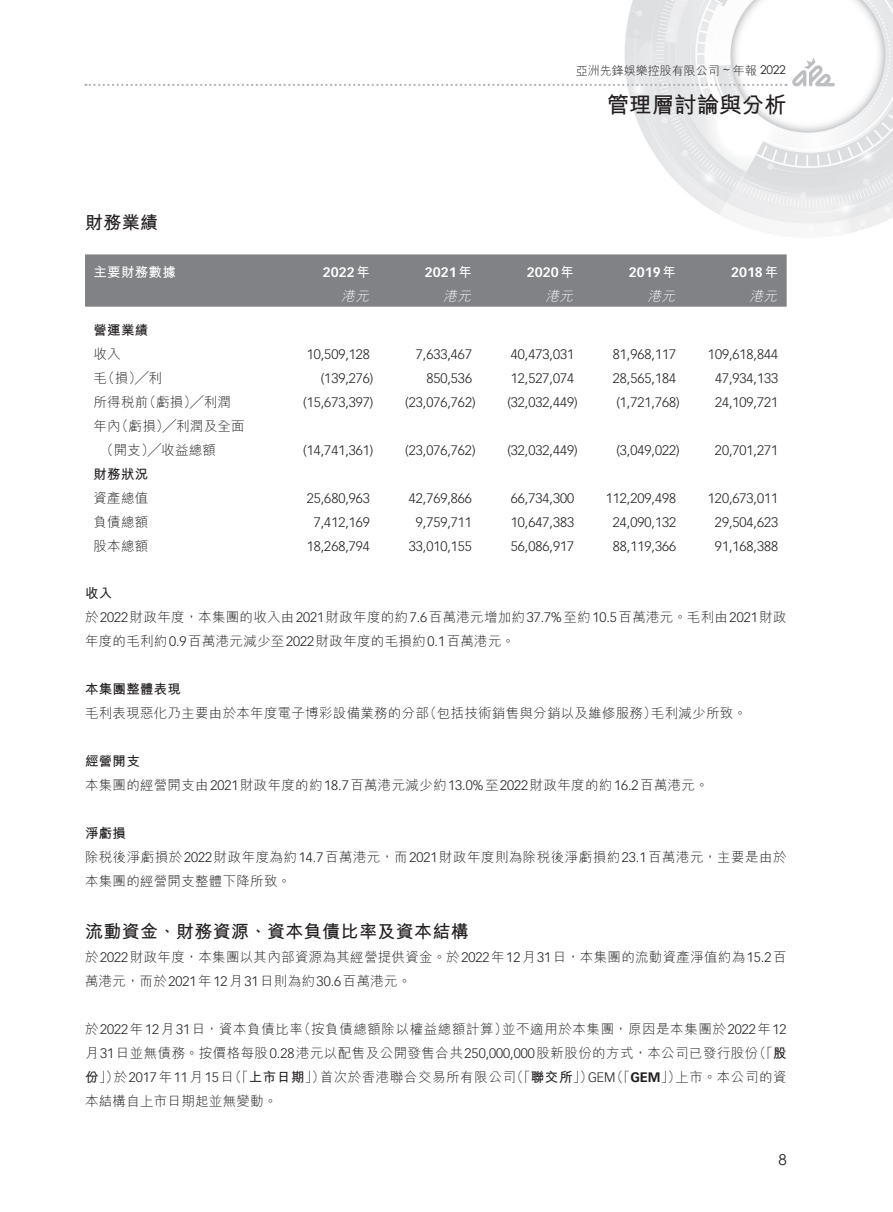
<style>
.page{position:relative;width:893px;height:1212px;background:#fff}
.page>*{position:absolute;margin:0;border:0;box-sizing:border-box;transform-origin:0 0}
.t1{font:700 22.5px "M Hei HK";color:#231f20}
.t2{font:700 18px "M Hei HK";letter-spacing:.02em;color:#231f20}
.t3{font:15px "Century Gothic";color:#231f20}
.t4{font:300 13.5px/24px "M Hei HK";letter-spacing:.02em;color:#231f20}
.t5{font:300 13.5px "Vectora LT Std";color:#231f20}
.t6{font:700 13.5px "Vectora LT Std";color:#fff}
.t7{font:700 13.5px "M Hei HK";letter-spacing:.02em;color:#231f20}
.t8{font:italic 300 13.5px "M Hei HK";color:#fff}
.t9{font:700 13.5px "M Hei HK";letter-spacing:.02em;color:#fff}
.t10{font:300 12px "M Hei HK";color:#231f20}
.s1{font-family:"Century Gothic";font-weight:400}
.s2{font-family:"M Hei HK"}
.s3{font-weight:700}
.s4{font-family:"Vectora LT Std"}
.s5{font-family:"Vectora LT Std";font-weight:700}
</style>
<div class="page">
<img style="left:84px;top:0;width:809px;height:234px">
<svg style="left:85px;top:58px;width:750px;height:29px"></svg>
<div style="left:85px;top:254px;width:702px;height:53px;background:#808285"></div>
<p class="t10" style="left:576px;top:64px;width:212px">亞洲先鋒娛樂控股有限公司 <span class="s1">~</span> 年報 <span class="s1">2022</span></p>
<h1 class="t1" style="left:607px;top:88px;width:181px">管理層討論與分析</h1>
<h2 class="t2" style="left:85px;top:209px;width:75px">財務業績</h2>
<p class="t9" style="left:94px;top:262px;width:84px">主要財務數據</p>
<p class="t6" style="left:323px;top:264px;width:49px">2022<span class="s2">年</span></p>
<p class="t6" style="left:425px;top:264px;width:49px">2021<span class="s2">年</span></p>
<p class="t6" style="left:527px;top:264px;width:49px">2020<span class="s2">年</span></p>
<p class="t6" style="left:629px;top:264px;width:49px">2019<span class="s2">年</span></p>
<p class="t6" style="left:731px;top:264px;width:49px">2018<span class="s2">年</span></p>
<p class="t8" style="left:342px;top:289px;width:32px">港元</p>
<p class="t8" style="left:444px;top:289px;width:32px">港元</p>
<p class="t8" style="left:546px;top:289px;width:32px">港元</p>
<p class="t8" style="left:648px;top:289px;width:32px">港元</p>
<p class="t8" style="left:750px;top:289px;width:32px">港元</p>
<p class="t7" style="left:94px;top:321px;width:56px">營運業績</p>
<p class="t4" style="left:94px;top:342px;width:29px">收入</p>
<p class="t5" style="left:307px;top:347px;width:65px">10,509,128</p>
<p class="t5" style="left:416px;top:347px;width:58px">7,633,467</p>
<p class="t5" style="left:511px;top:347px;width:65px">40,473,031</p>
<p class="t5" style="left:613px;top:347px;width:65px">81,968,117</p>
<p class="t5" style="left:708px;top:347px;width:72px">109,618,844</p>
<p class="t4" style="left:94px;top:366px;width:70px">毛（損）╱利</p>
<p class="t5" style="left:321px;top:371px;width:54px">(139,276)</p>
<p class="t5" style="left:426px;top:371px;width:47px">850,536</p>
<p class="t5" style="left:511px;top:371px;width:65px">12,527,074</p>
<p class="t5" style="left:613px;top:371px;width:65px">28,565,184</p>
<p class="t5" style="left:715px;top:371px;width:65px">47,934,133</p>
<p class="t4" style="left:94px;top:390px;width:139px">所得稅前（虧損）╱利潤</p>
<p class="t5" style="left:303px;top:395px;width:72px">(15,673,397)</p>
<p class="t5" style="left:405px;top:395px;width:72px">(23,076,762)</p>
<p class="t5" style="left:507px;top:395px;width:72px">(32,032,449)</p>
<p class="t5" style="left:616px;top:395px;width:65px">(1,721,768)</p>
<p class="t5" style="left:715px;top:395px;width:65px">24,109,721</p>
<p class="t4" style="left:100px;top:414px;width:146px;text-indent:-7px">年內（虧損）╱利潤及全面（開支）╱收益總額</p>
<p class="t5" style="left:303px;top:443px;width:72px">(14,741,361)</p>
<p class="t5" style="left:405px;top:443px;width:72px">(23,076,762)</p>
<p class="t5" style="left:507px;top:443px;width:72px">(32,032,449)</p>
<p class="t5" style="left:616px;top:443px;width:65px">(3,049,022)</p>
<p class="t5" style="left:715px;top:443px;width:65px">20,701,271</p>
<p class="t7" style="left:94px;top:465px;width:56px">財務狀況</p>
<p class="t4" style="left:94px;top:486px;width:56px">資產總值</p>
<p class="t5" style="left:307px;top:491px;width:65px">25,680,963</p>
<p class="t5" style="left:409px;top:491px;width:65px">42,769,866</p>
<p class="t5" style="left:511px;top:491px;width:65px">66,734,300</p>
<p class="t5" style="left:606px;top:491px;width:72px">112,209,498</p>
<p class="t5" style="left:708px;top:491px;width:72px">120,673,011</p>
<p class="t4" style="left:94px;top:510px;width:56px">負債總額</p>
<p class="t5" style="left:314px;top:515px;width:58px">7,412,169</p>
<p class="t5" style="left:416px;top:515px;width:58px">9,759,711</p>
<p class="t5" style="left:511px;top:515px;width:65px">10,647,383</p>
<p class="t5" style="left:613px;top:515px;width:65px">24,090,132</p>
<p class="t5" style="left:715px;top:515px;width:65px">29,504,623</p>
<p class="t4" style="left:94px;top:534px;width:56px">股本總額</p>
<p class="t5" style="left:307px;top:539px;width:65px">18,268,794</p>
<p class="t5" style="left:409px;top:539px;width:65px">33,010,155</p>
<p class="t5" style="left:511px;top:539px;width:65px">56,086,917</p>
<p class="t5" style="left:613px;top:539px;width:65px">88,119,366</p>
<p class="t5" style="left:715px;top:539px;width:65px">91,168,388</p>
<p class="t4" style="left:85px;top:580px;width:703px"><span class="s3">收入<br></span>於<span class="s4">2022</span>財政年度，本集團的收入由<span class="s4">2021</span>財政年度的約<span class="s4">7.6</span>百萬港元增加約<span class="s4">37.7%</span>至約<span class="s4">10.5</span>百萬港元。毛利由<span class="s4">2021</span>財政年度的毛利約<span class="s4">0.9</span>百萬港元減少至<span class="s4">2022</span>財政年度的毛損約<span class="s4">0.1</span>百萬港元。</p>
<p class="t7" style="left:85px;top:679px;width:98px">本集團整體表現</p>
<p class="t4" style="left:85px;top:700px;width:663px">毛利表現惡化乃主要由於本年度電子博彩設備業務的分部（包括技術銷售與分銷以及維修服務）毛利減少所致。</p>
<p class="t4" style="left:85px;top:748px;width:625px"><span class="s3">經營開支<br></span>本集團的經營開支由<span class="s4">2021</span>財政年度的約<span class="s4">18.7</span>百萬港元減少約<span class="s4">13.0%</span>至<span class="s4">2022</span>財政年度的約<span class="s4">16.2</span>百萬港元。</p>
<p class="t4" style="left:85px;top:821px;width:703px"><span class="s3">淨虧損<br></span>除稅後淨虧損於<span class="s4">2022</span>財政年度為約<span class="s4">14.7</span>百萬港元，而<span class="s4">2021</span>財政年度則為除稅後淨虧損約<span class="s4">23.1</span>百萬港元，主要是由於本集團的經營開支整體下降所致。</p>
<h2 class="t2" style="left:85px;top:918px;width:385px">流動資金、財務資源、資本負債比率及資本結構</h2>
<p class="t4" style="left:85px;top:945px;width:703px">於<span class="s4">2022</span>財政年度，本集團以其內部資源為其經營提供資金。於<span class="s4">2022</span>年<span class="s4">12</span>月<span class="s4">31</span>日，本集團的流動資產淨值約為<span class="s4">15.2</span>百萬港元，而於<span class="s4">2021</span>年<span class="s4">12</span>月<span class="s4">31</span>日則為約<span class="s4">30.6</span>百萬港元。</p>
<p class="t4" style="left:85px;top:1017px;width:703px;text-align:justify">於<span class="s4">2022</span>年<span class="s4">12</span>月<span class="s4">31</span>日，資本負債比率（按負債總額除以權益總額計算）並不適用於本集團，原因是本集團於<span class="s4">2022</span>年<span class="s4">12</span>月<span class="s4">31</span>日並無債務。按價格每股<span class="s4">0.28</span>港元以配售及公開發售合共<span class="s4">250,000,000</span>股新股份的方式，本公司已發行股份（「<span class="s3">股份</span>」）於<span class="s4">2017</span>年<span class="s4">11</span>月<span class="s4">15</span>日（「<span class="s3">上市日期</span>」）首次於香港聯合交易所有限公司（「<span class="s3">聯交所</span>」）<span class="s4">GEM</span>（「<span class="s5">GEM</span>」）上市。本公司的資本結構自上市日期起並無變動。</p>
<p class="t3" style="left:778px;top:1149px;width:10px">8</p>
</div>
